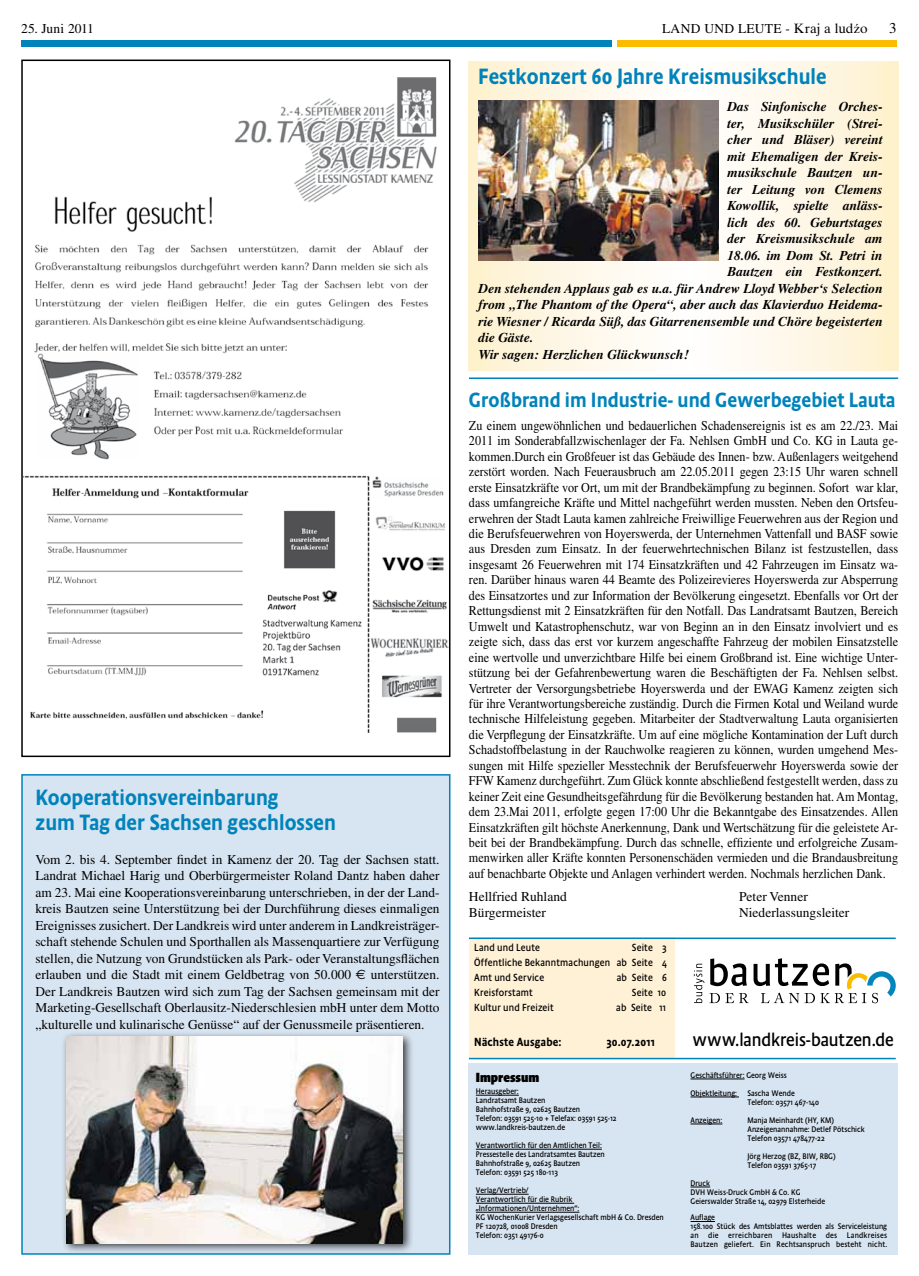
<style>
.page{position:relative;width:919px;height:1276px;background:#fff}
.page>*{position:absolute;margin:0;border:0;box-sizing:border-box;transform-origin:0 0}
.t1{font:500 22.5px/25.5px "Absara Sans Head OT";color:#0083bb}
.t2{font:500 21px "Absara Sans Head OT";color:#0083bb}
.t3{font:18.9px "Absara Sans Head OT";letter-spacing:-.005em;color:#000}
.t4{font:15px "Times";color:#000}
.t5{font:13.5px/15.5px "Times";color:#000;text-align:justify;scale:.9 1}
.t6{font:13.5px/16.5px "Times";color:#000;text-align:justify}
.t7{font:italic 700 13.5px "Times";color:#000}
.t8{font:13.5px "Times";letter-spacing:.025em;color:#000}
.t9{font:900 13.5px "Absara Sans Head OT";color:#000}
.t10{font:500 12px "Absara Sans Head OT";letter-spacing:.01em;color:#000}
.t11{font:10.5px/15px "Absara Sans Head OT";letter-spacing:.015em;color:#000;text-align:justify}
.t12{font:8.25px/9px "Absara Sans Head OT";color:#000}
.s1{font-family:"Times Ten Weiss"}
.s2{font-family:"Times New Roman"}
.s3{font-family:"Euro Sans"}
</style>
<div class="page">
<svg style="left:469px;top:61px;width:429px;height:309px"></svg>
<div style="left:469px;top:937px;width:205px;height:121px;background:#fff1d6"></div>
<svg style="left:693px;top:958px;width:202px;height:45px"></svg>
<hr style="left:469px;top:937px;width:426px;height:2px;background:#0083bb">
<hr style="left:469px;top:1057px;width:426px;height:2px;background:#0083bb">
<div style="left:617px;top:40px;width:279px;height:7px;background:#fabb00"></div>
<div style="left:21px;top:40px;width:591px;height:7px;background:#0083bb"></div>
<div style="left:468px;top:1063px;width:429px;height:191px;background:#d7e4f1"></div>
<hr style="left:476px;top:1095px;width:43px;height:1px;background:#000">
<hr style="left:476px;top:1149px;width:126px;height:1px;background:#000">
<hr style="left:476px;top:1194px;width:52px;height:1px;background:#000">
<hr style="left:476px;top:1203px;width:98px;height:1px;background:#000">
<hr style="left:476px;top:1212px;width:103px;height:1px;background:#000">
<hr style="left:690px;top:1078px;width:54px;height:1px;background:#000">
<hr style="left:690px;top:1096px;width:48px;height:1px;background:#000">
<hr style="left:690px;top:1123px;width:32px;height:1px;background:#000">
<svg style="left:690px;top:1186px;width:20px;height:1px"></svg>
<svg style="left:690px;top:1221px;width:25px;height:1px"></svg>
<img style="left:24px;top:77px;width:423px;height:655px">
<div style="left:21px;top:60px;width:429px;height:697px;border:2px solid #000"></div>
<div style="left:21px;top:774px;width:429px;height:480px;background:#d7e4f1;border:2px solid #0083bb"></div>
<div style="left:61px;top:1031px;width:353px;height:223px;background:#000;opacity:.75"></div>
<img style="left:66px;top:1036px;width:336px;height:207px">
<img style="left:478px;top:101px;width:240px;height:160px">
<hr style="left:469px;top:377px;width:429px;height:2px;background:#0083bb">
<p class="t6" style="left:21px;top:20px;width:74px">25. Juni 2011</p>
<p class="t8" style="left:662px;top:21px;width:207px">LAND UND LEUTE - <span class="s1">Kraj a lud</span><span class="s2">ź</span><span class="s1">o</span></p>
<p class="t4" style="left:889px;top:20px;width:9px">3</p>
<h1 class="t1" style="left:478px;top:63px;width:350px">Festkonzert 60 Jahre Kreismusikschule</h1>
<h1 class="t1" style="left:35px;top:784px;width:302px">Kooperationsvereinbarung<br>zum Tag der Sachsen geschlossen</h1>
<p class="t6" style="left:35px;top:850px;width:405px">Vom 2. bis 4. September findet in Kamenz der 20. Tag der Sachsen statt.<br>Landrat Michael Harig und Oberbürgermeister Roland Dantz haben daher am 23. Mai eine Kooperationsvereinbarung unterschrieben, in der der Land&shy;kreis Bautzen seine Unterstützung bei der Durchführung dieses einmaligen Ereignisses zusichert. Der Landkreis wird unter anderem in Landkreisträger&shy;schaft stehende Schulen und Sporthallen als Massenquartiere zur Verfügung stellen, die Nutzung von Grundstücken als Park- oder Veranstaltungsflächen erlauben und die Stadt mit einem Geldbetrag von 50.000 <span class="s3">€</span> unterstützen.<br>Der Landkreis Bautzen wird sich zum Tag der Sachsen gemeinsam mit der Marketing-Gesellschaft Oberlausitz-Niederschlesien mbH unter dem Motto „kulturelle und kulinarische Genüsse“ auf der Genussmeile präsentieren.</p>
<p class="t7" style="left:727px;top:99px;width:157px">Das Sinfonische Orches-</p>
<p class="t7" style="left:727px;top:115px;width:157px">ter, Musikschüler (Strei-</p>
<p class="t7" style="left:727px;top:132px;width:157px">cher und Bläser) vereint</p>
<p class="t7" style="left:727px;top:148px;width:157px">mit Ehemaligen der Kreis-</p>
<p class="t7" style="left:727px;top:165px;width:157px">musikschule Bautzen un-</p>
<p class="t7" style="left:727px;top:181px;width:157px">ter Leitung von Clemens</p>
<p class="t7" style="left:727px;top:198px;width:157px">Kowollik, spielte anläss-</p>
<p class="t7" style="left:727px;top:214px;width:157px">lich des 60. Geburtstages</p>
<p class="t7" style="left:727px;top:231px;width:157px">der Kreismusikschule am</p>
<p class="t7" style="left:727px;top:247px;width:157px">18.06. im Dom St. Petri in</p>
<p class="t7" style="left:727px;top:264px;width:157px">Bautzen ein Festkonzert.</p>
<p class="t7" style="left:478px;top:280px;width:405px">Den stehenden Applaus gab es u.a. für Andrew Lloyd Webber‘s Selection</p>
<p class="t7" style="left:478px;top:297px;width:405px">from „The Phantom of the Opera“, aber auch das Klavierduo Heidema-</p>
<p class="t7" style="left:478px;top:313px;width:405px">rie Wiesner / Ricarda Süß, das Gitarrenensemble und Chöre begeisterten</p>
<p class="t7" style="left:478px;top:330px;width:56px">die Gäste.</p>
<p class="t7" style="left:478px;top:346px;width:212px">Wir sagen: Herzlichen Glückwunsch!</p>
<h2 class="t2" style="left:469px;top:387px;width:428px">Großbrand im Industrie- und Gewerbegebiet Lauta</h2>
<p class="t5" style="left:469px;top:417px;width:478px">Zu einem ungewöhnlichen und bedauerlichen Schadensereignis ist es am 22./23. Mai 2011 im Sonderabfallzwischenlager der Fa. Nehlsen GmbH und Co. KG in Lauta ge&shy;kommen.Durch ein Großfeuer ist das Gebäude des Innen- bzw. Außenlagers weitgehend zerstört worden. Nach Feuerausbruch am 22.05.2011 gegen 23:15 Uhr waren schnell erste Einsatzkräfte vor Ort, um mit der Brandbekämpfung zu beginnen. Sofort war klar, dass umfangreiche Kräfte und Mittel nachgeführt werden mussten. Neben den Ortsfeu&shy;erwehren der Stadt Lauta kamen zahlreiche Freiwillige Feuerwehren aus der Region und die Berufsfeuerwehren von Hoyerswerda, der Unternehmen Vattenfall und BASF sowie aus Dresden zum Einsatz. In der feuerwehrtechnischen Bilanz ist festzustellen, dass insgesamt 26 Feuerwehren mit 174 Einsatzkräften und 42 Fahrzeugen im Einsatz wa&shy;ren. Darüber hinaus waren 44 Beamte des Polizeirevieres Hoyerswerda zur Absperrung des Einsatzortes und zur Information der Bevölkerung eingesetzt. Ebenfalls vor Ort der Rettungsdienst mit 2 Einsatzkräften für den Notfall. Das Landratsamt Bautzen, Bereich Umwelt und Katastrophenschutz, war von Beginn an in den Einsatz involviert und es zeigte sich, dass das erst vor kurzem angeschaffte Fahrzeug der mobilen Einsatzstelle eine wertvolle und unverzichtbare Hilfe bei einem Großbrand ist. Eine wichtige Unter&shy;stützung bei der Gefahrenbewertung waren die Beschäftigten der Fa. Nehlsen selbst.<br>Vertreter der Versorgungsbetriebe Hoyerswerda und der EWAG Kamenz zeigten sich für ihre Verantwortungsbereiche zuständig. Durch die Firmen Kotal und Weiland wurde technische Hilfeleistung gegeben. Mitarbeiter der Stadtverwaltung Lauta organisierten die Verpflegung der Einsatzkräfte. Um auf eine mögliche Kontamination der Luft durch Schadstoffbelastung in der Rauchwolke reagieren zu können, wurden umgehend Mes&shy;sungen mit Hilfe spezieller Messtechnik der Berufsfeuerwehr Hoyerswerda sowie der FFW Kamenz durchgeführt. Zum Glück konnte abschließend festgestellt werden, dass zu keiner Zeit eine Gesundheitsgefährdung für die Bevölkerung bestanden hat. Am Montag, dem 23.Mai 2011, erfolgte gegen 17:00 Uhr die Bekanntgabe des Einsatzendes. Allen Einsatzkräften gilt höchste Anerkennung, Dank und Wertschätzung für die geleistete Ar&shy;beit bei der Brandbekämpfung. Durch das schnelle, effiziente und erfolgreiche Zusam&shy;menwirken aller Kräfte konnten Personenschäden vermieden und die Brandausbreitung auf benachbarte Objekte und Anlagen verhindert werden. Nochmals herzlichen Dank.</p>
<p class="t6" style="left:469px;top:887px;width:99px">Hellfried Ruhland</p>
<p class="t6" style="left:739px;top:887px;width:70px">Peter Venner</p>
<p class="t6" style="left:469px;top:904px;width:78px">Bürgermeister</p>
<p class="t6" style="left:739px;top:904px;width:112px">Niederlassungsleiter</p>
<p class="t11" style="left:474px;top:940px;width:67px">Land und Leute</p>
<p class="t11" style="left:474px;top:940px;width:194px;text-indent:158px">Seite 3<br>Öffentliche Bekanntmachungen ab Seite 4<br>Amt und Service</p>
<p class="t11" style="left:616px;top:970px;width:52px">ab Seite 6</p>
<p class="t11" style="left:474px;top:985px;width:60px">Kreisforstamt</p>
<p class="t11" style="left:631px;top:985px;width:36px">Seite 10</p>
<p class="t11" style="left:474px;top:1000px;width:81px">Kultur und Freizeit</p>
<p class="t11" style="left:616px;top:1000px;width:51px">ab Seite 11</p>
<p class="t10" style="left:474px;top:1034px;width:89px">Nächste Ausgabe:</p>
<p class="t10" style="left:606px;top:1034px;width:50px">30.07.2011</p>
<h3 class="t3" style="left:692px;top:1028px;width:203px">www.landkreis-bautzen.de</h3>
<p class="t9" style="left:476px;top:1069px;width:65px">Impressum</p>
<p class="t12" style="left:476px;top:1086px;width:142px">Herausgeber:<br>Landratsamt Bautzen<br>Bahnhofstraße 9, 02625 Bautzen<br>Telefon: 03591 525-10 + Telefax: 03591 525-12 www.landkreis-bautzen.de</p>
<p class="t12" style="left:476px;top:1140px;width:130px">Verantwortlich für den Amtlichen Teil:<br>Pressestelle des Landratsamtes Bautzen Bahnhofstraße 9, 02625 Bautzen Telefon: 03591 525 180-113</p>
<p class="t12" style="left:476px;top:1185px;width:189px">Verlag/Vertrieb/<br>Verantwortlich für die Rubrik „Informationen/Unternehmen“:<br>KG WochenKurier Verlagsgesellschaft mbH &amp; Co. Dresden<br>PF 120728, 01008 Dresden<br>Telefon: 0351 49176-0</p>
<p class="t12" style="left:690px;top:1066px;width:98px;line-height:18px">Geschäftsführer: Georg Weiss<br>Objektleitung:</p>
<p class="t12" style="left:747px;top:1088px;width:73px">Sascha Wende<br>Telefon: 03571 467-140</p>
<p class="t12" style="left:690px;top:1115px;width:33px">Anzeigen:</p>
<p class="t12" style="left:747px;top:1115px;width:119px">Manja Meinhardt (HY, KM)<br>Anzeigenannahme: Detlef Pötschick<br>Telefon 03571 478477-22</p>
<p class="t12" style="left:747px;top:1151px;width:90px">Jörg Herzog (BZ, BIW, RBG)<br>Telefon 03591 3765-17</p>
<p class="t12" style="left:690px;top:1178px;width:136px">Druck<br>DVH Weiss-Druck GmbH &amp; Co. KG<br>Geierswalder Straße 14, 02979 Elsterheide</p>
<p class="t12" style="left:690px;top:1213px;width:198px">Auflage<br>158.100 Stück des Amtsblattes werden als Serviceleistung an die erreichbaren Haushalte des Landkreises Bautzen geliefert. Ein Rechtsanspruch besteht nicht.</p>
</div>
